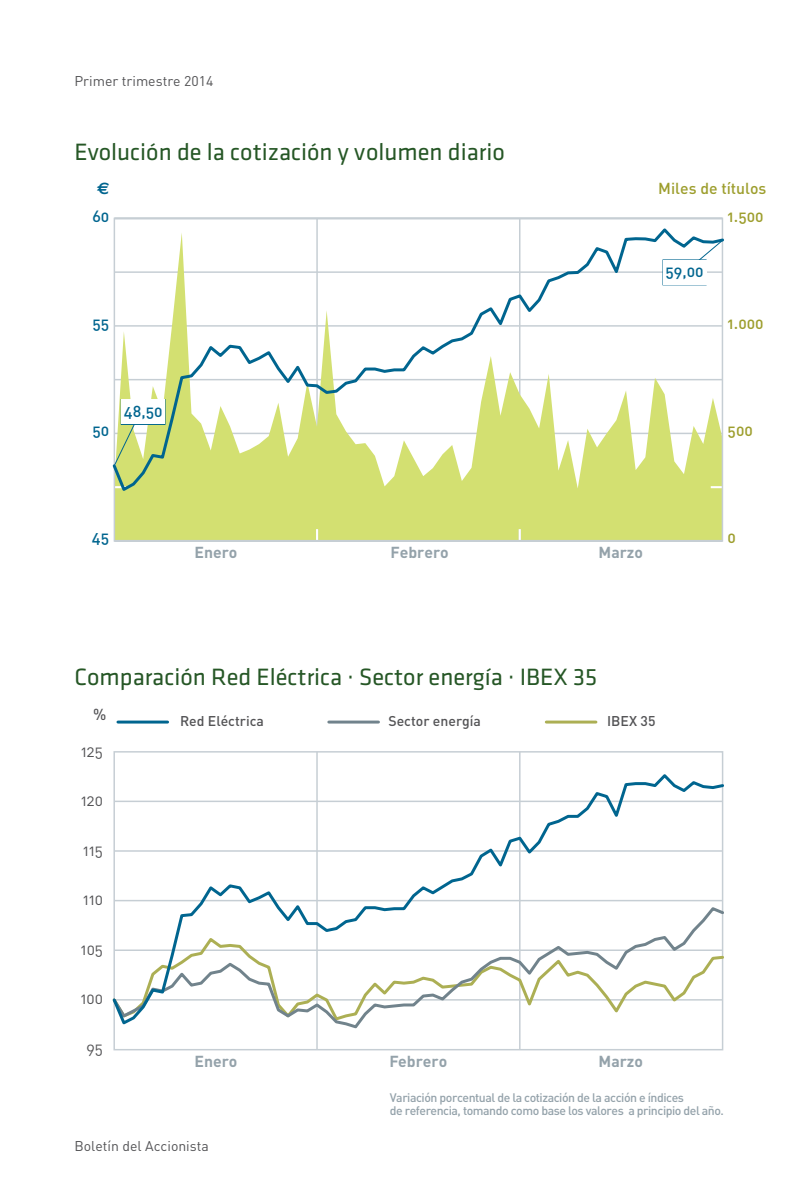
<style>
.page{position:relative;width:812px;height:1191px;background:#fff}
.page>*{position:absolute;margin:0;border:0;box-sizing:border-box;transform-origin:0 0}
.t1{font:24.5px "Klavika Basic";color:#265726}
.t2{font:700 16.62px "Euro Sans Std";color:#00658f}
.t3{font:700 15.75px "DIN";color:#94a2aa}
.t4{font:15.75px "DIN Regular Alternate";color:#535355}
.t5{font:15.75px "DIN Medium Alternate";color:#00658f}
.t6{font:500 15.75px "DIN";color:#9d9e2d}
.t7{font:15.75px "DIN Medium Alternate";color:#9d9e2d}
.t8{font:500 15.75px "DIN";color:#535355}
.t9{font:14px "DIN";color:#535355}
.t10{font:500 14px "DIN";color:#535355}
.t11{font:500 12.25px/13.5px "DIN";letter-spacing:-.035em;color:#94a2aa}
</style>
<div class="page">
<hr style="left:328px;top:720px;width:50px;height:3px;background:#71838c">
<hr style="left:118px;top:720px;width:49px;height:3px;background:#00658f">
<hr style="left:546px;top:720px;width:49px;height:3px;background:#acaf54">
<hr style="left:518px;top:218px;width:2px;height:323px;background:#c6ced4">
<hr style="left:316px;top:218px;width:1px;height:323px;background:#c6ced4">
<div style="left:116px;top:494px;width:604px;height:45px;background:#d3e071"></div>
<hr style="left:114px;top:217px;width:608px;height:2px;background:#c6ced4">
<svg style="left:518px;top:529px;width:2px;height:10px"></svg>
<svg style="left:316px;top:529px;width:2px;height:10px"></svg>
<hr style="left:114px;top:540px;width:608px;height:2px;background:#c6ced4">
<svg style="left:112px;top:225px;width:612px;height:269px"></svg>
<svg style="left:114px;top:409px;width:28px;height:57px"></svg>
<div style="left:121px;top:399px;width:44px;height:26px;border:1px solid #00658f"></div>
<div style="left:121px;top:399px;width:44px;height:25px;background:#fff"></div>
<svg style="left:683px;top:240px;width:39px;height:33px"></svg>
<div style="left:662px;top:260px;width:43px;height:25px;background:#fff"></div>
<hr style="left:316px;top:752px;width:1px;height:297px;background:#c6ced4">
<hr style="left:518px;top:752px;width:2px;height:297px;background:#c6ced4">
<svg style="left:112px;top:771px;width:612px;height:256px"></svg>
<p class="t9" style="left:74px;top:76px;width:140px">Primer trimestre 2014</p>
<h2 class="t1" style="left:74px;top:143px;width:431px">Evolución de la cotización y volumen diario</h2>
<p class="t2" style="left:97px;top:179px;width:14px">€</p>
<p class="t6" style="left:658px;top:182px;width:110px">Miles de títulos</p>
<p class="t5" style="left:92px;top:211px;width:18px">60</p>
<p class="t7" style="left:727px;top:211px;width:38px">1.500</p>
<p class="t5" style="left:92px;top:318px;width:18px">55</p>
<p class="t5" style="left:92px;top:424px;width:18px">50</p>
<p class="t5" style="left:124px;top:406px;width:40px">48,50</p>
<p class="t5" style="left:665px;top:266px;width:40px">59,00</p>
<p class="t7" style="left:727px;top:318px;width:38px">1.000</p>
<p class="t7" style="left:727px;top:424px;width:27px">500</p>
<p class="t5" style="left:92px;top:531px;width:19px">45</p>
<p class="t3" style="left:194px;top:547px;width:44px">Enero</p>
<p class="t3" style="left:390px;top:547px;width:60px">Febrero</p>
<p class="t3" style="left:598px;top:547px;width:46px">Marzo</p>
<p class="t7" style="left:727px;top:531px;width:10px">0</p>
<h2 class="t1" style="left:74px;top:667px;width:524px">Comparación Red Eléctrica · Sector energía · IBEX 35</h2>
<p class="t8" style="left:93px;top:708px;width:15px">%</p>
<p class="t10" style="left:180px;top:716px;width:85px">Red Eléctrica</p>
<p class="t10" style="left:388px;top:716px;width:94px">Sector energía</p>
<p class="t10" style="left:606px;top:716px;width:50px">IBEX 35</p>
<p class="t4" style="left:81px;top:745px;width:23px">125</p>
<p class="t4" style="left:81px;top:795px;width:24px">120</p>
<p class="t4" style="left:83px;top:844px;width:21px">115</p>
<p class="t4" style="left:83px;top:894px;width:21px">110</p>
<p class="t4" style="left:81px;top:943px;width:24px">105</p>
<p class="t4" style="left:81px;top:993px;width:24px">100</p>
<p class="t4" style="left:87px;top:1042px;width:18px">95</p>
<p class="t3" style="left:194px;top:1055px;width:44px">Enero</p>
<p class="t3" style="left:389px;top:1055px;width:59px">Febrero</p>
<p class="t3" style="left:598px;top:1055px;width:46px">Marzo</p>
<p class="t11" style="left:389px;top:1091px;width:335px">Variación porcentual de la cotización de la acción e índices<br>de referencia, tomando como base los valores a principio del año.</p>
<p class="t9" style="left:74px;top:1141px;width:136px">Boletín del Accionista</p>
</div>
